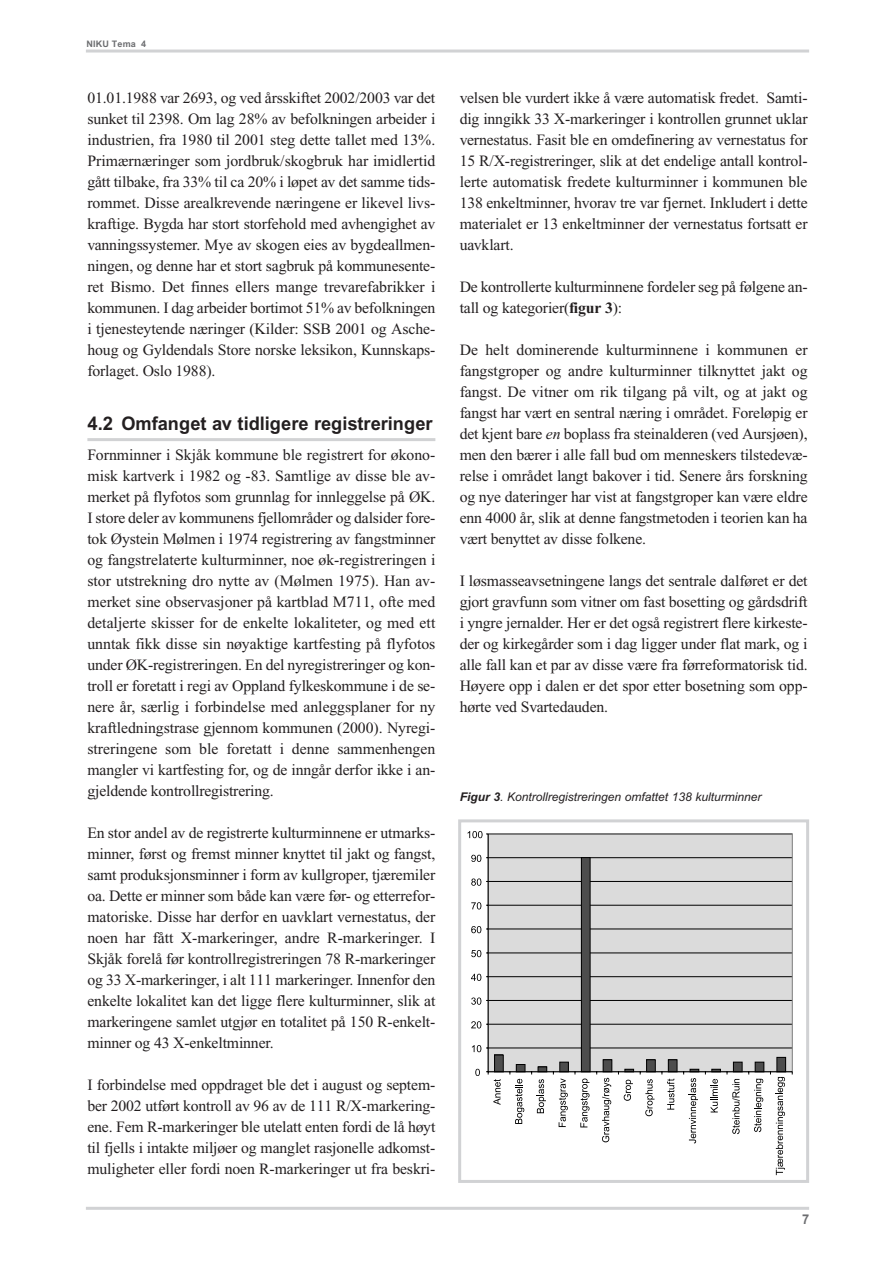
<style>
.page{position:relative;width:893px;height:1263px;background:#fff}
.page>*{position:absolute;margin:0;border:0;box-sizing:border-box;transform-origin:0 0}
.t1{font:700 18.75px "Arial";color:#231f20}
.t2{font:15.75px/21px "Times New Roman";letter-spacing:-.01em;color:#231f20;text-align:justify}
.t3{font:700 13.5px "Arial";color:#6c6d70;scale:.95 1}
.t4{font:italic 12px "Arial";color:#231f20}
.t5{font:700 9px "Arial";letter-spacing:.015em;color:#6c6d70}
.s1{font-weight:700}
.s2{font-style:italic}
</style>
<div class="page">
<hr style="left:87px;top:438px;width:348px;height:3px;background:#d1d2d4">
<hr style="left:86px;top:50px;width:723px;height:3px;background:#d1d2d4">
<hr style="left:86px;top:1207px;width:723px;height:3px;background:#d1d2d4">
<div style="left:488px;top:834px;width:304px;height:238px;background:#dbdbdb"></div>
<hr style="left:488px;top:1048px;width:304px;height:1px;background:#000">
<hr style="left:488px;top:1024px;width:304px;height:1px;background:#000">
<hr style="left:488px;top:1000px;width:304px;height:1px;background:#000">
<hr style="left:488px;top:976px;width:304px;height:1px;background:#000">
<hr style="left:488px;top:953px;width:304px;height:1px;background:#000">
<hr style="left:488px;top:929px;width:304px;height:1px;background:#000">
<hr style="left:488px;top:905px;width:304px;height:1px;background:#000">
<hr style="left:488px;top:881px;width:304px;height:1px;background:#000">
<hr style="left:488px;top:857px;width:304px;height:1px;background:#000">
<div style="left:488px;top:834px;width:304px;height:238px;border:1px solid #808080"></div>
<div style="left:494px;top:1055px;width:9px;height:17px;background:#4d4d4d"></div>
<div style="left:494px;top:1055px;width:9px;height:17px;border:1px solid #000"></div>
<div style="left:516px;top:1064px;width:9px;height:8px;background:#4d4d4d"></div>
<div style="left:516px;top:1064px;width:9px;height:8px;border:1px solid #000"></div>
<div style="left:538px;top:1067px;width:9px;height:5px;background:#4d4d4d"></div>
<div style="left:538px;top:1067px;width:9px;height:5px;border:1px solid #000"></div>
<div style="left:559px;top:1062px;width:9px;height:10px;background:#4d4d4d"></div>
<div style="left:559px;top:1062px;width:9px;height:10px;border:1px solid #000"></div>
<div style="left:581px;top:858px;width:9px;height:214px;background:#4d4d4d"></div>
<div style="left:581px;top:857px;width:9px;height:215px;border:1px solid #000"></div>
<div style="left:603px;top:1060px;width:9px;height:12px;background:#4d4d4d"></div>
<div style="left:603px;top:1060px;width:9px;height:12px;border:1px solid #000"></div>
<div style="left:646px;top:1060px;width:9px;height:12px;background:#4d4d4d"></div>
<div style="left:646px;top:1060px;width:9px;height:12px;border:1px solid #000"></div>
<div style="left:668px;top:1060px;width:9px;height:12px;background:#4d4d4d"></div>
<div style="left:668px;top:1060px;width:9px;height:12px;border:1px solid #000"></div>
<div style="left:733px;top:1062px;width:9px;height:10px;background:#4d4d4d"></div>
<div style="left:733px;top:1062px;width:9px;height:10px;border:1px solid #000"></div>
<div style="left:755px;top:1062px;width:9px;height:10px;background:#4d4d4d"></div>
<div style="left:755px;top:1062px;width:9px;height:10px;border:1px solid #000"></div>
<div style="left:776px;top:1057px;width:9px;height:15px;background:#4d4d4d"></div>
<div style="left:776px;top:1057px;width:9px;height:15px;border:1px solid #000"></div>
<hr style="left:488px;top:834px;width:1px;height:238px;background:#000">
<hr style="left:488px;top:1071px;width:304px;height:1px;background:#000">
<svg style="left:475px;top:1069px;width:5px;height:7px"></svg>
<svg style="left:472px;top:1045px;width:16px;height:7px"></svg>
<svg style="left:471px;top:1021px;width:17px;height:7px"></svg>
<svg style="left:471px;top:997px;width:17px;height:8px"></svg>
<svg style="left:471px;top:974px;width:17px;height:7px"></svg>
<svg style="left:471px;top:950px;width:17px;height:7px"></svg>
<svg style="left:471px;top:926px;width:17px;height:7px"></svg>
<svg style="left:471px;top:902px;width:17px;height:7px"></svg>
<svg style="left:471px;top:879px;width:17px;height:7px"></svg>
<svg style="left:471px;top:855px;width:17px;height:7px"></svg>
<svg style="left:467px;top:831px;width:21px;height:7px"></svg>
<svg style="left:486px;top:1071px;width:14px;height:34px"></svg>
<svg style="left:509px;top:1072px;width:15px;height:52px"></svg>
<svg style="left:531px;top:1072px;width:15px;height:41px"></svg>
<svg style="left:553px;top:1072px;width:14px;height:55px"></svg>
<svg style="left:574px;top:1072px;width:15px;height:55px"></svg>
<svg style="left:596px;top:1072px;width:15px;height:70px"></svg>
<svg style="left:618px;top:1069px;width:15px;height:32px"></svg>
<svg style="left:640px;top:1072px;width:14px;height:44px"></svg>
<svg style="left:661px;top:1072px;width:13px;height:38px"></svg>
<svg style="left:683px;top:1069px;width:16px;height:74px"></svg>
<svg style="left:705px;top:1069px;width:15px;height:43px"></svg>
<svg style="left:726px;top:1072px;width:13px;height:62px"></svg>
<svg style="left:748px;top:1072px;width:15px;height:60px"></svg>
<svg style="left:770px;top:1072px;width:15px;height:103px"></svg>
<div style="left:458px;top:819px;width:351px;height:364px;border:3px solid #d1d2d4"></div>
<p class="t5" style="left:87px;top:40px;width:61px">NIKU Tema 4</p>
<p class="t2" style="left:87px;top:90px;width:349px">01.01.1988 var 2693, og ved årsskiftet 2002/2003 var det sunket til 2398. Om lag 28% av befolkningen arbeider i industrien, fra 1980 til 2001 steg dette tallet med 13%.<br>Primærnæringer som jordbruk/skogbruk har imidlertid gått tilbake, fra 33% til ca 20% i løpet av det samme tids&shy;rommet. Disse arealkrevende næringene er likevel livs&shy;kraftige. Bygda har stort storfehold med avhengighet av vanningssystemer. Mye av skogen eies av bygdeallmen&shy;ningen, og denne har et stort sagbruk på kommunesente&shy;ret Bismo. Det finnes ellers mange trevarefabrikker i kommunen. I dag arbeider bortimot 51% av befolkningen i tjenesteytende næringer (Kilder: SSB 2001 og Asche&shy;houg og Gyldendals Store norske leksikon, Kunnskaps&shy;forlaget. Oslo 1988).</p>
<p class="t1" style="left:87px;top:416px;width:346px">4.2 Omfanget av tidligere registreringer</p>
<p class="t2" style="left:87px;top:447px;width:349px">Fornminner i Skjåk kommune ble registrert for økono&shy;misk kartverk i 1982 og -83. Samtlige av disse ble av&shy;merket på flyfotos som grunnlag for innleggelse på ØK.<br>I store deler av kommunens fjellområder og dalsider fore&shy;tok Øystein Mølmen i 1974 registrering av fangstminner og fangstrelaterte kulturminner, noe øk-registreringen i stor utstrekning dro nytte av (Mølmen 1975). Han av&shy;merket sine observasjoner på kartblad M711, ofte med detaljerte skisser for de enkelte lokaliteter, og med ett unntak fikk disse sin nøyaktige kartfesting på flyfotos under ØK-registreringen. En del nyregistreringer og kon&shy;troll er foretatt i regi av Oppland fylkeskommune i de se&shy;nere år, særlig i forbindelse med anleggsplaner for ny kraftledningstrase gjennom kommunen (2000). Nyregi&shy;streringene som ble foretatt i denne sammenhengen mangler vi kartfesting for, og de inngår derfor ikke i an&shy;gjeldende kontrollregistrering.</p>
<p class="t2" style="left:87px;top:825px;width:349px">En stor andel av de registrerte kulturminnene er utmarks&shy;minner, først og fremst minner knyttet til jakt og fangst, samt produksjonsminner i form av kullgroper, tjæremiler oa. Dette er minner som både kan være før- og etterrefor&shy;matoriske. Disse har derfor en uavklart vernestatus, der noen har fått X-markeringer, andre R-markeringer. I Skjåk forelå før kontrollregistreringen 78 R-markeringer og 33 X-markeringer, i alt 111 markeringer. Innenfor den enkelte lokalitet kan det ligge flere kulturminner, slik at markeringene samlet utgjør en totalitet på 150 R-enkelt&shy;minner og 43 X-enkeltminner.</p>
<p class="t2" style="left:87px;top:1077px;width:349px">I forbindelse med oppdraget ble det i august og septem&shy;ber 2002 utført kontroll av 96 av de 111 R/X-markering&shy;ene. Fem R-markeringer ble utelatt enten fordi de lå høyt til fjells i intakte miljøer og manglet rasjonelle adkomst&shy;muligheter eller fordi noen R-markeringer ut fra beskri-</p>
<p class="t2" style="left:459px;top:90px;width:349px">velsen ble vurdert ikke å være automatisk fredet. Samti&shy;dig inngikk 33 X-markeringer i kontrollen grunnet uklar vernestatus. Fasit ble en omdefinering av vernestatus for 15 R/X-registreringer, slik at det endelige antall kontrol&shy;lerte automatisk fredete kulturminner i kommunen ble 138 enkeltminner, hvorav tre var fjernet. Inkludert i dette materialet er 13 enkeltminner der vernestatus fortsatt er uavklart.</p>
<p class="t2" style="left:459px;top:279px;width:349px">De kontrollerte kulturminnene fordeler seg på følgene an&shy;tall og kategorier(<span class="s1">figur 3</span>):</p>
<p class="t2" style="left:459px;top:342px;width:349px">De helt dominerende kulturminnene i kommunen er fangstgroper og andre kulturminner tilknyttet jakt og fangst. De vitner om rik tilgang på vilt, og at jakt og fangst har vært en sentral næring i området. Foreløpig er det kjent bare <span class="s2">en</span> boplass fra steinalderen (ved Aursjøen), men den bærer i alle fall bud om menneskers tilstedevæ&shy;relse i området langt bakover i tid. Senere års forskning og nye dateringer har vist at fangstgroper kan være eldre enn 4000 år, slik at denne fangstmetoden i teorien kan ha vært benyttet av disse folkene.</p>
<p class="t2" style="left:459px;top:573px;width:349px">I løsmasseavsetningene langs det sentrale dalføret er det gjort gravfunn som vitner om fast bosetting og gårdsdrift i yngre jernalder. Her er det også registrert flere kirkeste&shy;der og kirkegårder som i dag ligger under flat mark, og i alle fall kan et par av disse være fra førreformatorisk tid.<br>Høyere opp i dalen er det spor etter bosetning som opp&shy;hørte ved Svartedauden.</p>
<p class="t4" style="left:459px;top:792px;width:303px"><span class="s1">Figur 3</span>. Kontrollregistreringen omfattet 138 kulturminner</p>
<p class="t3" style="left:802px;top:1214px;width:9px">7</p>
</div>
